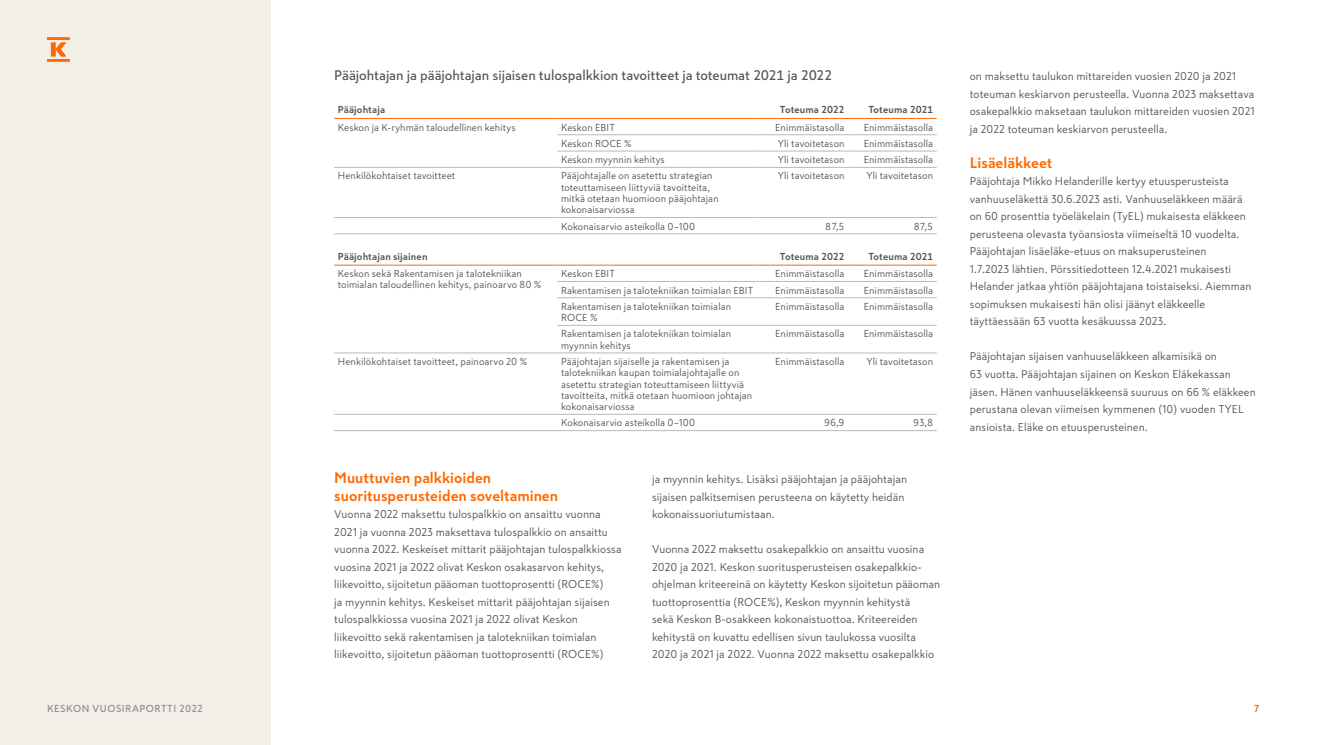
<style>
.page{position:relative;width:1323px;height:745px;background:#fff}
.page>*{position:absolute;margin:0;border:0;box-sizing:border-box;transform-origin:0 0}
.t1{font:700 15px/17.5px "Skatta Sans";color:#ff6900}
.t2{font:500 13.75px "Skatta Sans";letter-spacing:-.005em;color:#54585a}
.t3{font:11.25px/17.5px "Skatta Sans";letter-spacing:.005em;color:#54585a}
.t4{font:10px/11.2px "Skatta Sans";letter-spacing:.01em;color:#54585a}
.t5{font:700 10px "Skatta Sans";letter-spacing:.01em;color:#54585a}
.t6{font:500 10px "Skatta Sans";letter-spacing:.05em;color:#898d8d}
.t7{font:700 10px "Skatta Sans";color:#ff6900}
</style>
<div class="page">
<hr style="left:334px;top:264px;width:223px;height:1px;background:#ff6900">
<hr style="left:334px;top:430px;width:223px;height:1px;background:#b8b9b9">
<hr style="left:334px;top:352px;width:223px;height:1px;background:#b8b9b9">
<hr style="left:557px;top:264px;width:202px;height:1px;background:#ff6900">
<hr style="left:759px;top:264px;width:89px;height:1px;background:#ff6900">
<hr style="left:848px;top:264px;width:89px;height:1px;background:#ff6900">
<hr style="left:334px;top:414px;width:223px;height:1px;background:#b8b9b9">
<hr style="left:557px;top:430px;width:202px;height:1px;background:#b8b9b9">
<hr style="left:759px;top:430px;width:89px;height:1px;background:#b8b9b9">
<hr style="left:848px;top:430px;width:89px;height:1px;background:#b8b9b9">
<hr style="left:557px;top:281px;width:202px;height:1px;background:#b8b9b9">
<hr style="left:759px;top:281px;width:89px;height:1px;background:#b8b9b9">
<hr style="left:848px;top:281px;width:89px;height:1px;background:#b8b9b9">
<hr style="left:557px;top:297px;width:202px;height:1px;background:#b8b9b9">
<hr style="left:759px;top:297px;width:89px;height:1px;background:#b8b9b9">
<hr style="left:848px;top:297px;width:89px;height:1px;background:#b8b9b9">
<hr style="left:557px;top:325px;width:202px;height:1px;background:#b8b9b9">
<hr style="left:759px;top:325px;width:89px;height:1px;background:#b8b9b9">
<hr style="left:848px;top:325px;width:89px;height:1px;background:#b8b9b9">
<hr style="left:557px;top:352px;width:202px;height:1px;background:#b8b9b9">
<hr style="left:759px;top:352px;width:89px;height:1px;background:#b8b9b9">
<hr style="left:848px;top:352px;width:89px;height:1px;background:#b8b9b9">
<hr style="left:557px;top:414px;width:202px;height:1px;background:#b8b9b9">
<hr style="left:759px;top:414px;width:89px;height:1px;background:#b8b9b9">
<hr style="left:848px;top:414px;width:89px;height:1px;background:#b8b9b9">
<hr style="left:334px;top:118px;width:223px;height:1px;background:#ff6900">
<hr style="left:334px;top:233px;width:223px;height:1px;background:#b8b9b9">
<hr style="left:334px;top:167px;width:223px;height:1px;background:#b8b9b9">
<hr style="left:557px;top:118px;width:202px;height:1px;background:#ff6900">
<hr style="left:759px;top:118px;width:89px;height:1px;background:#ff6900">
<hr style="left:848px;top:118px;width:89px;height:1px;background:#ff6900">
<hr style="left:334px;top:217px;width:223px;height:1px;background:#b8b9b9">
<hr style="left:557px;top:233px;width:202px;height:1px;background:#b8b9b9">
<hr style="left:759px;top:233px;width:89px;height:1px;background:#b8b9b9">
<hr style="left:848px;top:233px;width:89px;height:1px;background:#b8b9b9">
<hr style="left:557px;top:134px;width:202px;height:1px;background:#b8b9b9">
<hr style="left:759px;top:134px;width:89px;height:1px;background:#b8b9b9">
<hr style="left:848px;top:134px;width:89px;height:1px;background:#b8b9b9">
<hr style="left:557px;top:151px;width:202px;height:1px;background:#b8b9b9">
<hr style="left:759px;top:151px;width:89px;height:1px;background:#b8b9b9">
<hr style="left:848px;top:151px;width:89px;height:1px;background:#b8b9b9">
<hr style="left:557px;top:167px;width:202px;height:1px;background:#b8b9b9">
<hr style="left:759px;top:167px;width:89px;height:1px;background:#b8b9b9">
<hr style="left:848px;top:167px;width:89px;height:1px;background:#b8b9b9">
<hr style="left:557px;top:217px;width:202px;height:1px;background:#b8b9b9">
<hr style="left:759px;top:217px;width:89px;height:1px;background:#b8b9b9">
<hr style="left:848px;top:217px;width:89px;height:1px;background:#b8b9b9">
<div style="left:0;top:0;width:270px;height:744px;background:#f4eee9"></div>
<svg style="left:47px;top:37px;width:23px;height:25px"></svg>
<p class="t2" style="left:334px;top:66px;width:499px">Pääjohtajan ja pääjohtajan sijaisen tulospalkkion tavoitteet ja toteumat 2021 ja 2022</p>
<p class="t5" style="left:338px;top:103px;width:49px">Pääjohtaja</p>
<p class="t5" style="left:780px;top:103px;width:66px">Toteuma 2022</p>
<p class="t5" style="left:868px;top:103px;width:66px">Toteuma 2021</p>
<p class="t4" style="left:338px;top:121px;width:179px">Keskon ja K-ryhmän taloudellinen kehitys</p>
<p class="t4" style="left:561px;top:121px;width:55px">Keskon EBIT</p>
<p class="t4" style="left:775px;top:121px;width:71px">Enimmäistasolla</p>
<p class="t4" style="left:864px;top:121px;width:71px">Enimmäistasolla</p>
<p class="t4" style="left:561px;top:137px;width:72px">Keskon ROCE %</p>
<p class="t4" style="left:778px;top:137px;width:68px">Yli tavoitetason</p>
<p class="t4" style="left:864px;top:137px;width:71px">Enimmäistasolla</p>
<p class="t4" style="left:561px;top:154px;width:105px">Keskon myynnin kehitys</p>
<p class="t4" style="left:778px;top:154px;width:68px">Yli tavoitetason</p>
<p class="t4" style="left:864px;top:154px;width:71px">Enimmäistasolla</p>
<p class="t4" style="left:338px;top:170px;width:119px">Henkilökohtaiset tavoitteet</p>
<p class="t4" style="left:561px;top:170px;width:159px">Pääjohtajalle on asetettu strategian toteuttamiseen liittyviä tavoitteita, mitkä otetaan huomioon pääjohtajan kokonaisarviossa</p>
<p class="t4" style="left:778px;top:170px;width:68px">Yli tavoitetason</p>
<p class="t4" style="left:866px;top:170px;width:68px">Yli tavoitetason</p>
<p class="t4" style="left:561px;top:220px;width:136px">Kokonaisarvio asteikolla 0–100</p>
<p class="t4" style="left:825px;top:220px;width:21px">87,5</p>
<p class="t4" style="left:914px;top:220px;width:21px">87,5</p>
<p class="t5" style="left:338px;top:249px;width:91px">Pääjohtajan sijainen</p>
<p class="t5" style="left:780px;top:249px;width:66px">Toteuma 2022</p>
<p class="t5" style="left:868px;top:249px;width:66px">Toteuma 2021</p>
<p class="t4" style="left:338px;top:268px;width:205px">Keskon sekä Rakentamisen ja talotekniikan toimialan taloudellinen kehitys, painoarvo 80 %</p>
<p class="t4" style="left:561px;top:268px;width:55px">Keskon EBIT</p>
<p class="t4" style="left:775px;top:268px;width:71px">Enimmäistasolla</p>
<p class="t4" style="left:864px;top:268px;width:71px">Enimmäistasolla</p>
<p class="t4" style="left:561px;top:284px;width:194px">Rakentamisen ja talotekniikan toimialan EBIT</p>
<p class="t4" style="left:775px;top:284px;width:71px">Enimmäistasolla</p>
<p class="t4" style="left:864px;top:284px;width:71px">Enimmäistasolla</p>
<p class="t4" style="left:561px;top:300px;width:171px">Rakentamisen ja talotekniikan toimialan<br>ROCE %</p>
<p class="t4" style="left:775px;top:300px;width:71px">Enimmäistasolla</p>
<p class="t4" style="left:864px;top:300px;width:71px">Enimmäistasolla</p>
<p class="t4" style="left:561px;top:328px;width:171px">Rakentamisen ja talotekniikan toimialan myynnin kehitys</p>
<p class="t4" style="left:775px;top:328px;width:71px">Enimmäistasolla</p>
<p class="t4" style="left:864px;top:328px;width:71px">Enimmäistasolla</p>
<p class="t4" style="left:338px;top:355px;width:191px">Henkilökohtaiset tavoitteet, painoarvo 20 %</p>
<p class="t4" style="left:561px;top:355px;width:193px">Pääjohtajan sijaiselle ja rakentamisen ja talotekniikan kaupan toimialajohtajalle on asetettu strategian toteuttamiseen liittyviä tavoitteita, mitkä otetaan huomioon johtajan kokonaisarviossa</p>
<p class="t4" style="left:775px;top:355px;width:71px">Enimmäistasolla</p>
<p class="t4" style="left:866px;top:355px;width:68px">Yli tavoitetason</p>
<p class="t4" style="left:561px;top:417px;width:136px">Kokonaisarvio asteikolla 0–100</p>
<p class="t4" style="left:824px;top:417px;width:22px">96,9</p>
<p class="t4" style="left:913px;top:417px;width:21px">93,8</p>
<h1 class="t1" style="left:334px;top:468px;width:225px">Muuttuvien palkkioiden suoritusperusteiden soveltaminen</h1>
<p class="t3" style="left:334px;top:505px;width:289px">Vuonna 2022 maksettu tulospalkkio on ansaittu vuonna 2021 ja vuonna 2023 maksettava tulospalkkio on ansaittu vuonna 2022. Keskeiset mittarit pääjohtajan tulospalkkiossa vuosina 2021 ja 2022 olivat Keskon osakasarvon kehitys, liikevoitto, sijoitetun pääoman tuottoprosentti (ROCE%)<br>ja myynnin kehitys. Keskeiset mittarit pääjohtajan sijaisen tulospalkkiossa vuosina 2021 ja 2022 olivat Keskon liikevoitto sekä rakentamisen ja talotekniikan toimialan liikevoitto, sijoitetun pääoman tuottoprosentti (ROCE%)</p>
<p class="t3" style="left:652px;top:470px;width:256px">ja myynnin kehitys. Lisäksi pääjohtajan ja pääjohtajan sijaisen palkitsemisen perusteena on käytetty heidän kokonaissuoriutumistaan.</p>
<p class="t3" style="left:652px;top:540px;width:290px">Vuonna 2022 maksettu osakepalkkio on ansaittu vuosina 2020 ja 2021. Keskon suoritusperusteisen osakepalkkio&shy;ohjelman kriteereinä on käytetty Keskon sijoitetun pääoman tuottoprosenttia (ROCE%), Keskon myynnin kehitystä<br>sekä Keskon B-osakkeen kokonaistuottoa. Kriteereiden kehitystä on kuvattu edellisen sivun taulukossa vuosilta 2020 ja 2021 ja 2022. Vuonna 2022 maksettu osakepalkkio</p>
<p class="t3" style="left:970px;top:67px;width:287px">on maksettu taulukon mittareiden vuosien 2020 ja 2021 toteuman keskiarvon perusteella. Vuonna 2023 maksettava osakepalkkio maksetaan taulukon mittareiden vuosien 2021 ja 2022 toteuman keskiarvon perusteella.</p>
<h1 class="t1" style="left:970px;top:153px;width:84px">Lisäeläkkeet</h1>
<p class="t3" style="left:970px;top:172px;width:283px">Pääjohtaja Mikko Helanderille kertyy etuusperusteista vanhuuseläkettä 30.6.2023 asti. Vanhuuseläkkeen määrä on 60 prosenttia työeläkelain (TyEL) mukaisesta eläkkeen perusteena olevasta työansiosta viimeiseltä 10 vuodelta.<br>Pääjohtajan lisäeläke-etuus on maksuperusteinen<br>1.7.2023 lähtien. Pörssitiedotteen 12.4.2021 mukaisesti Helander jatkaa yhtiön pääjohtajana toistaiseksi. Aiemman sopimuksen mukaisesti hän olisi jäänyt eläkkeelle täyttäessään 63 vuotta kesäkuussa 2023.</p>
<p class="t3" style="left:970px;top:347px;width:287px">Pääjohtajan sijaisen vanhuuseläkkeen alkamisikä on<br>63 vuotta. Pääjohtajan sijainen on Keskon Eläkekassan jäsen. Hänen vanhuuseläkkeensä suuruus on 66 % eläkkeen perustana olevan viimeisen kymmenen (10) vuoden TYEL ansioista. Eläke on etuusperusteinen.</p>
<p class="t6" style="left:47px;top:701px;width:157px">KESKON VUOSIRAPORTTI 2022</p>
<p class="t7" style="left:1254px;top:701px;width:7px">7</p>
</div>
